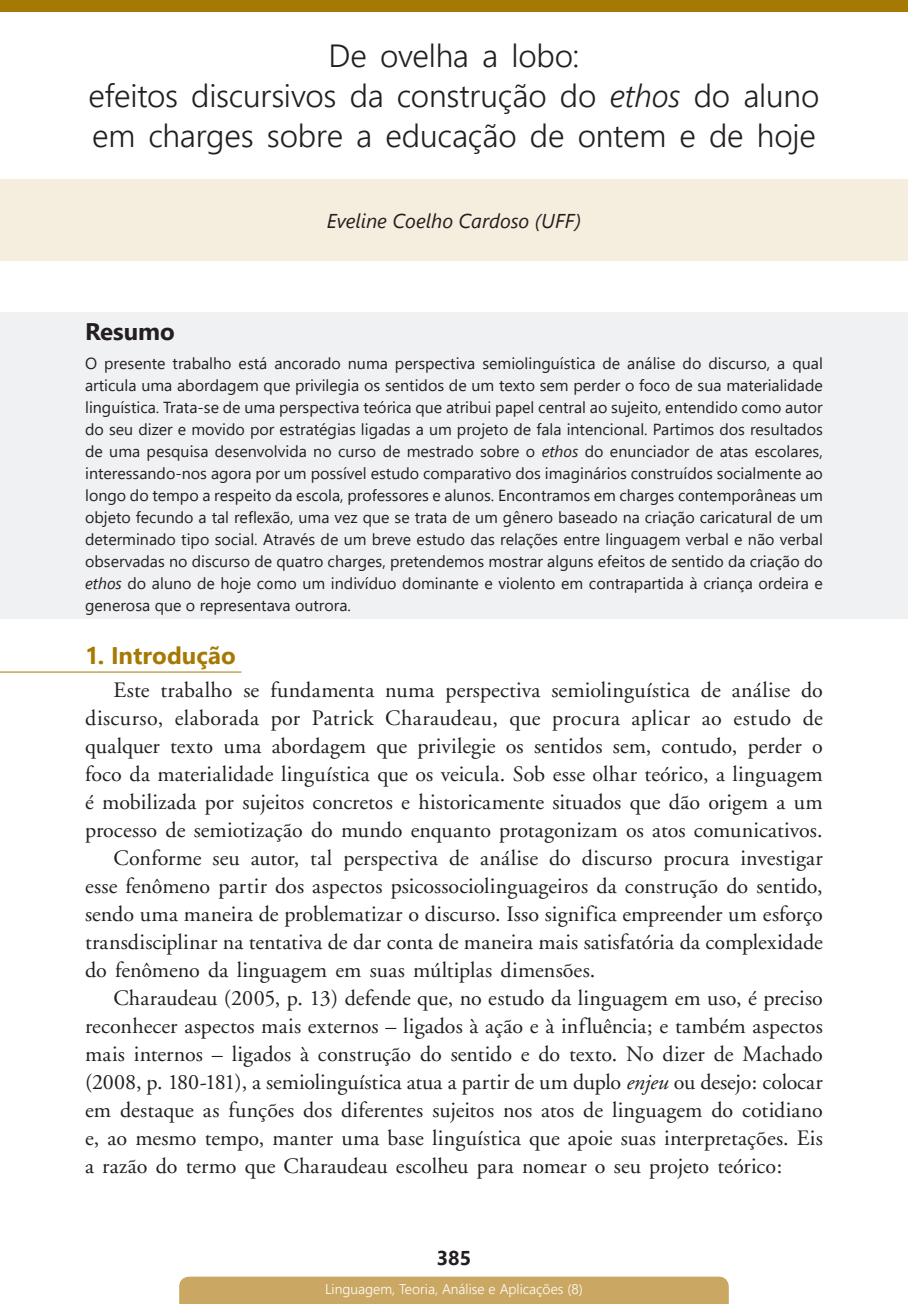
<style>
.page{position:relative;width:908px;height:1304px;background:#fff}
.page>*{position:absolute;margin:0;border:0;box-sizing:border-box;transform-origin:0 0}
.LAS_TITULO{font:300 32px/40px "Segoe UI";letter-spacing:-.005em;color:#231f20}
.LAS_TIT_1{font:700 24px "Segoe UI";color:#a57903}
.t1{font:700 24px "Segoe UI";color:#231f20}
.LAS_TEXTO{font:22px/28px "Adobe Garamond";color:#231f20;text-align:justify}
.LAS_AUTOR{font:italic 20px "Segoe UI";color:#231f20}
.t2{font:700 20px "Segoe UI";color:#231f20}
.LAS_RESUMO{font:16px/22px "Segoe UI";color:#231f20;text-align:justify}
.t3{font:300 14px "Segoe UI";color:#fff}
.s1{font-style:italic}
</style>
<div class="page">
<div style="left:0;top:180px;width:907px;height:81px;background:#f5eddd"></div>
<div style="left:0;top:0;width:907px;height:11px;background:#a57903"></div>
<div style="left:0;top:312px;width:907px;height:38px;background:#f0f1f2"></div>
<div style="left:179px;top:1277px;width:549px;height:27px;background:#caa863"></div>
<div style="left:0;top:346px;width:907px;height:273px;background:#f0f1f2"></div>
<hr style="left:0;top:672px;width:241px;height:1px;background:#a57903">
<p class="LAS_TITULO" style="left:328px;top:35px;width:252px">De ovelha a lobo:</p>
<p class="LAS_TITULO" style="left:89px;top:75px;width:731px">efeitos discursivos da construção do <span class="s1">ethos</span> do aluno em charges sobre a educação de ontem e de hoje</p>
<p class="t1" style="left:85px;top:312px;width:91px">Resumo</p>
<p class="LAS_AUTOR" style="left:326px;top:204px;width:256px">Eveline Coelho Cardoso (UFF)</p>
<p class="LAS_RESUMO" style="left:85px;top:352px;width:739px">O presente trabalho está ancorado numa perspectiva semiolinguística de análise do discurso, a qual articula uma abordagem que privilegia os sentidos de um texto sem perder o foco de sua materialidade linguística. Trata-se de uma perspectiva teórica que atribui papel central ao sujeito, entendido como autor do seu dizer e movido por estratégias ligadas a um projeto de fala intencional. Partimos dos resultados de uma pesquisa desenvolvida no curso de mestrado sobre o <span class="s1">ethos</span> do enunciador de atas escolares, interessando-nos agora por um possível estudo comparativo dos imaginários construídos socialmente ao longo do tempo a respeito da escola, professores e alunos. Encontramos em charges contemporâneas um objeto fecundo a tal reflexão, uma vez que se trata de um gênero baseado na criação caricatural de um determinado tipo social. Através de um breve estudo das relações entre linguagem verbal e não verbal observadas no discurso de quatro charges, pretendemos mostrar alguns efeitos de sentido da criação do <span class="s1">ethos</span> do aluno de hoje como um indivíduo dominante e violento em contrapartida à criança ordeira e generosa que o representava outrora.</p>
<p class="LAS_TIT_1" style="left:85px;top:636px;width:152px">1. Introdução</p>
<p class="LAS_TEXTO" style="left:85px;top:677px;width:739px;text-indent:28px">Este trabalho se fundamenta numa perspectiva semiolinguística de análise do discurso, elaborada por Patrick Charaudeau, que procura aplicar ao estudo de qualquer texto uma abordagem que privilegie os sentidos sem, contudo, perder o foco da materialidade linguística que os veicula. Sob esse olhar teórico, a linguagem é mobilizada por sujeitos concretos e historicamente situados que dão origem a um processo de semiotização do mundo enquanto protagonizam os atos comunicativos.</p>
<p class="LAS_TEXTO" style="left:85px;top:845px;width:739px;text-indent:28px">Conforme seu autor, tal perspectiva de análise do discurso procura investigar esse fenômeno partir dos aspectos psicossociolinguageiros da construção do sentido, sendo uma maneira de problematizar o discurso. Isso significa empreender um esforço transdisciplinar na tentativa de dar conta de maneira mais satisfatória da complexidade do fenômeno da linguagem em suas múltiplas dimensões.</p>
<p class="LAS_TEXTO" style="left:85px;top:985px;width:739px;text-indent:28px">Charaudeau (2005, p. 13) defende que, no estudo da linguagem em uso, é preciso reconhecer aspectos mais externos – ligados à ação e à influência; e também aspectos mais internos – ligados à construção do sentido e do texto. No dizer de Machado (2008, p. 180-181), a semiolinguística atua a partir de um duplo <span class="s1">enjeu</span> ou desejo: colocar em destaque as funções dos diferentes sujeitos nos atos de linguagem do cotidiano e, ao mesmo tempo, manter uma base linguística que apoie suas interpretações. Eis a razão do termo que Charaudeau escolheu para nomear o seu projeto teórico:</p>
<p class="t2" style="left:436px;top:1241px;width:36px">385</p>
<p class="t3" style="left:325px;top:1278px;width:259px">Linguagem, Teoria, Análise e Aplicações (8)</p>
</div>
